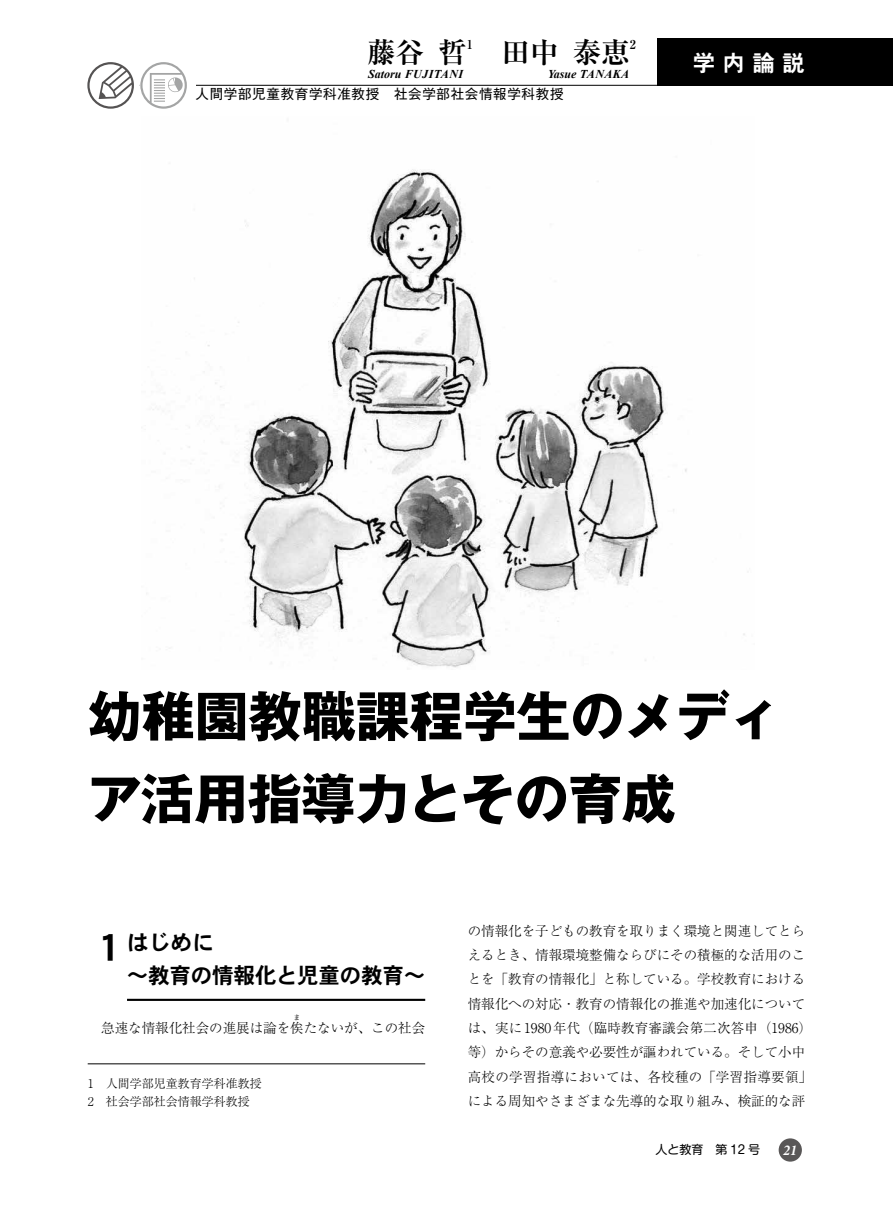
<style>
.page{position:relative;width:893px;height:1221px;background:#fff}
.page>*{position:absolute;margin:0;border:0;box-sizing:border-box;transform-origin:0 0}
.t1{font:700 54px/82.5px "Gothic MB101 Pr 6 N";letter-spacing:-.01em;color:#000}
.t2{font:700 28.5px "Ryumin Pr 6 N";color:#000}
.t3{font:22.5px "DFHS Gothic W7 WINP RKSJ H";color:#fff}
.t4{font:21.75px/32.4px "DFHS Gothic W7 WINP RKSJ H";letter-spacing:-.01em;color:#000}
.t5{font:italic 700 condensed 15px "Minion Pro";color:#fff}
.t6{font:300 13.5px/24.3px "Ryumin Pr 6 N";color:#000}
.t7{font:13.5px "Gothic MB101 Pr 6 N";letter-spacing:.05em;color:#000}
.t8{font:700 12.3px "Ryumin Pr 6 N";color:#000}
.t9{font:300 12px/18px "Ryumin Pr 6 N";color:#000}
.t10{font:italic 700 12px "Times New Roman";letter-spacing:.02em;color:#000}
.t11{font:italic 700 12px "Times New Roman";color:#000}
.t12{font:12px "Shin M Go Pr 6 N";color:#000}
.t13{font:300 6.75px "Ryumin Pr 6 N";color:#000}
.s1{font-size:37.5px}
</style>
<div class="page">
<div style="left:779px;top:1138px;width:23px;height:23px;background:#595757;border-radius:50%"></div>
<hr style="left:140px;top:85px;width:665px;height:1px;background:#000">
<div style="left:658px;top:38px;width:235px;height:47px;background:#000"></div>
<svg style="left:87px;top:62px;width:47px;height:47px"></svg>
<div style="left:140px;top:62px;width:55px;height:47px;background:#fff"></div>
<svg style="left:140px;top:62px;width:47px;height:47px"></svg>
<hr style="left:88px;top:1063px;width:337px;height:1px;background:#000">
<hr style="left:127px;top:998px;width:298px;height:2px;background:#000">
<img style="left:146px;top:169px;width:599px;height:499px">
<h2 class="t2" style="left:367px;top:29px;width:264px">藤谷 哲　田中 泰恵</h2>
<p class="t8" style="left:467px;top:35px;width:8px">1</p>
<p class="t8" style="left:630px;top:35px;width:8px">2</p>
<p class="t10" style="left:368px;top:66px;width:96px">Satoru FUJITANI</p>
<p class="t11" style="left:548px;top:66px;width:83px">Yasue TANAKA</p>
<p class="t7" style="left:196px;top:83px;width:369px">人間学部児童教育学科准教授　社会学部社会情報学科教授</p>
<h3 class="t3" style="left:693px;top:51px;width:113px">学 内 論 説</h3>
<h1 class="t1" style="left:87px;top:673px;width:697px">幼稚園教職課程学生のメディア活用指導力とその育成</h1>
<h3 class="t4" style="left:127px;top:926px;width:300px;text-indent:-30px"><span class="s1">1</span> はじめに　<br>～教育の情報化と児童の教育～</h3>
<p class="t6" style="left:101px;top:1014px;width:325px">急速な情報化社会の進展は論を俟たないが、この社会</p>
<p class="t13" style="left:294px;top:1012px;width:8px">ま</p>
<p class="t9" style="left:88px;top:1073px;width:175px">1　人間学部児童教育学科准教授<br>2　社会学部社会情報学科教授</p>
<p class="t6" style="left:468px;top:917px;width:346px">の情報化を子どもの教育を取りまく環境と関連してとらえるとき、情報環境整備ならびにその積極的な活用のことを「教育の情報化」と称している。学校教育における情報化への対応・教育の情報化の推進や加速化については、実に1980年代（臨時教育審議会第二次答申（1986）等）からその意義や必要性が謳われている。そして小中高校の学習指導においては、各校種の「学習指導要領」による周知やさまざまな先導的な取り組み、検証的な評</p>
<p class="t12" style="left:655px;top:1139px;width:106px">人と教育　第 12 号</p>
<p class="t5" style="left:783px;top:1139px;width:15px">21</p>
</div>
